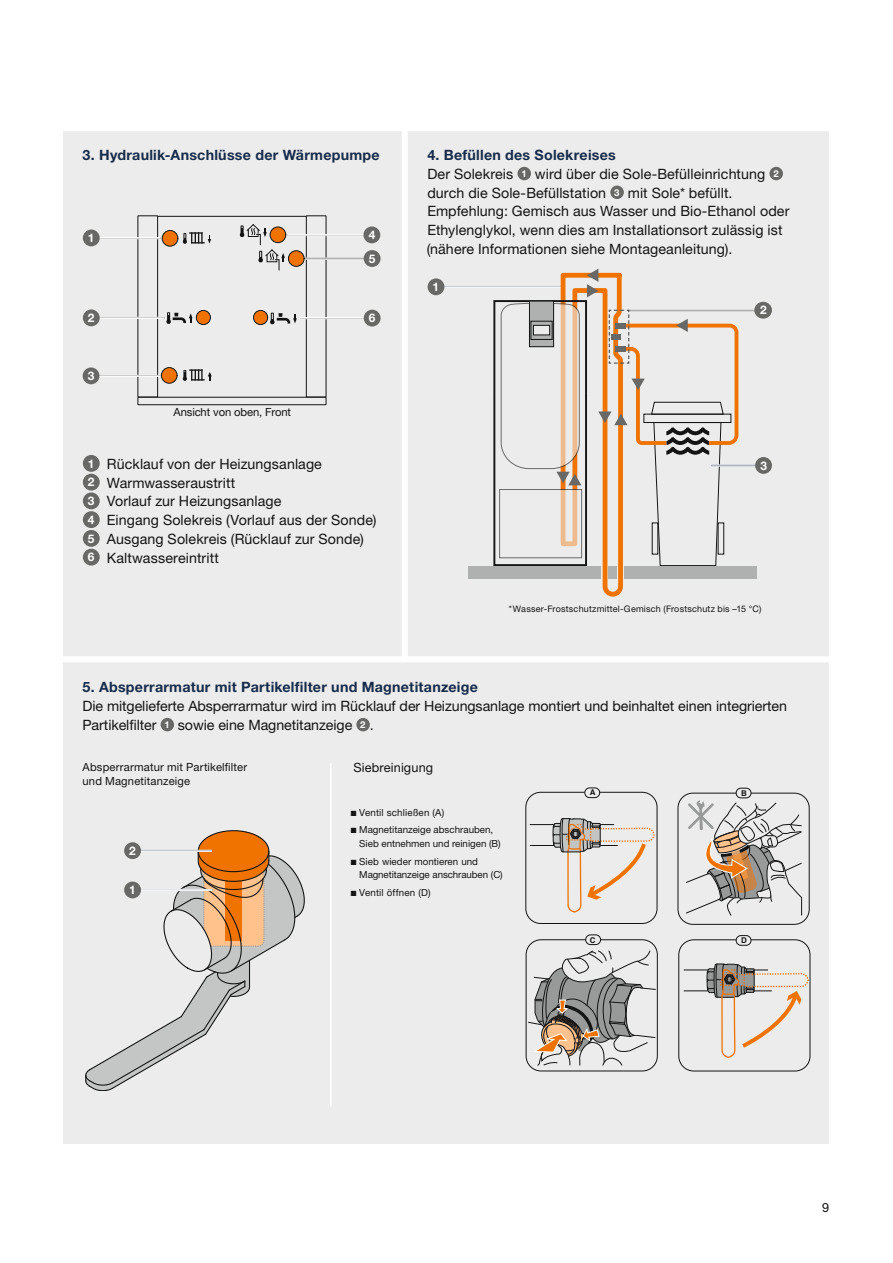
<style>
.page{position:relative;width:893px;height:1263px;background:#fff}
.page>*{position:absolute;margin:0;border:0;box-sizing:border-box;transform-origin:0 0}
.t1{font:14.25px/18.8px "Helvetica Neue LT Pro";letter-spacing:.005em;color:#141415}
.t2{font:700 14.25px "Helvetica Neue LT Pro";letter-spacing:.015em;color:#162b4a}
.t3{font:12.75px "Helvetica Neue LT Pro";letter-spacing:.01em;color:#141415}
.t4{font:700 11.85px "Helvetica Neue LT Pro";color:#fff}
.t5{font:11.25px/13.5px "Helvetica Neue LT Pro";letter-spacing:.015em;color:#141415}
.t6{font:11.25px "Helvetica Neue LT Pro";letter-spacing:-.01em;color:#141415}
.t7{font:9.75px/13.5px "Helvetica Neue LT Pro";color:#141415}
.t8{font:9.75px "Helvetica Neue LT Pro";letter-spacing:.02em;color:#141415}
.t9{font:9px "Helvetica Neue LT Pro";letter-spacing:.025em;color:#141415}
.t10{font:700 7.95px "Helvetica";color:#141415}
.s1{font-weight:700;color:#162b4a}
.s2{font-weight:700;font-size:9.45px;color:#fff}
.s3{font-weight:700;font-size:11.85px;color:#fff}
</style>
<div class="page">
<div style="left:64px;top:131px;width:765px;height:1013px;background:#ececec"></div>
<div style="left:55px;top:656px;width:788px;height:6px;background:#fff"></div>
<hr style="left:330px;top:763px;width:2px;height:343px;background:#fff">
<div style="left:402px;top:127px;width:6px;height:532px;background:#fff"></div>
<svg style="left:527px;top:950px;width:129px;height:116px"></svg>
<svg style="left:686px;top:800px;width:116px;height:116px"></svg>
<div style="left:525px;top:792px;width:132px;height:132px;border:1px solid #141415;border-radius:15px"></div>
<div style="left:677px;top:793px;width:133px;height:132px;border:1px solid #141415;border-radius:15px"></div>
<div style="left:526px;top:939px;width:132px;height:132px;border:1px solid #141415;border-radius:15px"></div>
<div style="left:678px;top:939px;width:132px;height:132px;border:1px solid #141415;border-radius:15px"></div>
<div style="left:585px;top:788px;width:15px;height:10px;background:#ececec;border-radius:5px"></div>
<div style="left:584px;top:788px;width:16px;height:10px;border:1px solid #141415;border-radius:5px"></div>
<div style="left:736px;top:788px;width:15px;height:10px;background:#ececec;border-radius:5px"></div>
<div style="left:736px;top:788px;width:15px;height:10px;border:1px solid #141415;border-radius:5px"></div>
<div style="left:586px;top:935px;width:15px;height:9px;background:#ececec;border-radius:5px"></div>
<div style="left:585px;top:934px;width:16px;height:11px;border:1px solid #141415;border-radius:5px"></div>
<div style="left:736px;top:935px;width:15px;height:10px;background:#ececec;border-radius:5px"></div>
<div style="left:736px;top:935px;width:15px;height:10px;border:1px solid #141415;border-radius:5px"></div>
<svg style="left:684px;top:963px;width:125px;height:96px"></svg>
<svg style="left:530px;top:818px;width:125px;height:95px"></svg>
<svg style="left:86px;top:830px;width:218px;height:261px"></svg>
<hr style="left:140px;top:851px;width:72px;height:1px;background:#fff">
<hr style="left:140px;top:850px;width:72px;height:1px;background:#fff">
<hr style="left:139px;top:890px;width:74px;height:1px;background:#fff">
<hr style="left:139px;top:889px;width:74px;height:1px;background:#fff">
<svg style="left:183px;top:232px;width:28px;height:12px"></svg>
<svg style="left:183px;top:369px;width:29px;height:12px"></svg>
<svg style="left:166px;top:312px;width:27px;height:12px"></svg>
<svg style="left:270px;top:313px;width:27px;height:12px"></svg>
<svg style="left:240px;top:224px;width:45px;height:47px"></svg>
<div style="left:138px;top:397px;width:188px;height:8px;border:1px solid #141415"></div>
<div style="left:138px;top:215px;width:20px;height:182px;border:1px solid #141415"></div>
<div style="left:306px;top:215px;width:20px;height:182px;border:1px solid #141415"></div>
<hr style="left:158px;top:216px;width:148px;height:1px;background:#141415">
<div style="left:288px;top:250px;width:16px;height:17px;background:#f07300;border:1px solid #141415;border-radius:50%"></div>
<div style="left:270px;top:227px;width:16px;height:16px;background:#f07300;border:1px solid #141415;border-radius:50%"></div>
<div style="left:253px;top:310px;width:15px;height:15px;background:#f07300;border:1px solid #141415;border-radius:50%"></div>
<div style="left:196px;top:310px;width:15px;height:15px;background:#f07300;border:1px solid #141415;border-radius:50%"></div>
<div style="left:162px;top:230px;width:16px;height:16px;background:#f07300;border:1px solid #141415;border-radius:50%"></div>
<div style="left:161px;top:367px;width:16px;height:17px;background:#f07300;border:1px solid #141415;border-radius:50%"></div>
<hr style="left:96px;top:238px;width:64px;height:1px;background:#fff">
<hr style="left:96px;top:237px;width:64px;height:1px;background:#fff">
<hr style="left:305px;top:259px;width:62px;height:1px;background:#fff">
<hr style="left:305px;top:258px;width:62px;height:1px;background:#fff">
<hr style="left:99px;top:376px;width:61px;height:1px;background:#fff">
<hr style="left:99px;top:375px;width:61px;height:1px;background:#fff">
<hr style="left:436px;top:287px;width:127px;height:1px;background:#fff">
<hr style="left:436px;top:286px;width:127px;height:1px;background:#fff">
<hr style="left:300px;top:318px;width:65px;height:1px;background:#fff">
<hr style="left:300px;top:317px;width:65px;height:1px;background:#fff">
<hr style="left:98px;top:318px;width:66px;height:1px;background:#fff">
<hr style="left:98px;top:317px;width:66px;height:1px;background:#fff">
<hr style="left:288px;top:235px;width:87px;height:1px;background:#fff">
<hr style="left:288px;top:234px;width:87px;height:1px;background:#fff">
<div style="left:493px;top:392px;width:94px;height:174px;border:2px solid #141415"></div>
<div style="left:493px;top:300px;width:94px;height:94px;border:2px solid #141415"></div>
<div style="left:468px;top:566px;width:133px;height:12px;background:#afb0b0"></div>
<div style="left:624px;top:566px;width:132px;height:12px;background:#afb0b0"></div>
<hr style="left:711px;top:466px;width:47px;height:1px;background:#fff">
<hr style="left:711px;top:465px;width:47px;height:1px;background:#fff">
<hr style="left:629px;top:309px;width:128px;height:2px;background:#141415">
<hr style="left:629px;top:311px;width:128px;height:1px;background:#fff">
<hr style="left:629px;top:309px;width:128px;height:1px;background:#fff">
<svg style="left:501px;top:269px;width:239px;height:328px"></svg>
<div style="left:161px;top:718px;width:13px;height:13px;background:#686867;border-radius:50%"></div>
<div style="left:356px;top:718px;width:14px;height:13px;background:#686867;border-radius:50%"></div>
<div style="left:124px;top:842px;width:17px;height:17px;background:#686867;border-radius:50%"></div>
<div style="left:124px;top:881px;width:17px;height:17px;background:#686867;border-radius:50%"></div>
<div style="left:517px;top:167px;width:14px;height:13px;background:#686867;border-radius:50%"></div>
<div style="left:769px;top:167px;width:14px;height:13px;background:#686867;border-radius:50%"></div>
<div style="left:610px;top:186px;width:14px;height:13px;background:#686867;border-radius:50%"></div>
<div style="left:83px;top:229px;width:17px;height:17px;background:#686867;border-radius:50%"></div>
<div style="left:364px;top:250px;width:17px;height:17px;background:#686867;border-radius:50%"></div>
<div style="left:83px;top:367px;width:16px;height:17px;background:#686867;border-radius:50%"></div>
<div style="left:428px;top:278px;width:16px;height:17px;background:#686867;border-radius:50%"></div>
<div style="left:364px;top:310px;width:17px;height:16px;background:#686867;border-radius:50%"></div>
<div style="left:83px;top:309px;width:17px;height:17px;background:#686867;border-radius:50%"></div>
<div style="left:363px;top:226px;width:17px;height:17px;background:#686867;border-radius:50%"></div>
<div style="left:755px;top:457px;width:17px;height:17px;background:#686867;border-radius:50%"></div>
<div style="left:754px;top:302px;width:18px;height:17px;background:#686867;border-radius:50%"></div>
<div style="left:83px;top:455px;width:17px;height:17px;background:#686867;border-radius:50%"></div>
<div style="left:83px;top:474px;width:17px;height:17px;background:#686867;border-radius:50%"></div>
<div style="left:83px;top:492px;width:17px;height:17px;background:#686867;border-radius:50%"></div>
<div style="left:83px;top:511px;width:17px;height:17px;background:#686867;border-radius:50%"></div>
<div style="left:83px;top:530px;width:17px;height:17px;background:#686867;border-radius:50%"></div>
<div style="left:83px;top:549px;width:17px;height:17px;background:#686867;border-radius:50%"></div>
<p class="t2" style="left:83px;top:146px;width:299px">3. Hydraulik-Anschlüsse der Wärmepumpe</p>
<p class="t1" style="left:427px;top:145px;width:364px"><span class="s1">4. Befüllen des Solekreises<br></span>Der Solekreis <span class="s2">1</span> wird über die Sole-Befülleinrichtung <span class="s2">2 </span>durch die Sole-Befüllstation <span class="s2">3</span> mit Sole* befüllt.<br>Empfehlung: Gemisch aus Wasser und Bio-Ethanol oder Ethylenglykol, wenn dies am Installationsort zulässig ist (nähere Informationen siehe Montageanleitung).</p>
<p class="t4" style="left:369px;top:227px;width:8px">4</p>
<p class="t4" style="left:88px;top:230px;width:8px">1</p>
<p class="t4" style="left:369px;top:251px;width:8px">5</p>
<p class="t4" style="left:88px;top:310px;width:8px">2</p>
<p class="t4" style="left:369px;top:311px;width:8px">6</p>
<p class="t4" style="left:88px;top:368px;width:8px">3</p>
<p class="t6" style="left:173px;top:405px;width:119px">Ansicht von oben, Front</p>
<p class="t1" style="left:88px;top:454px;width:290px"><span class="s3">1</span> Rücklauf von der Heizungsanlage<br><span class="s3">2</span> Warmwasseraustritt<br><span class="s3">3</span> Vorlauf zur Heizungsanlage<br><span class="s3">4</span> Eingang Solekreis (Vorlauf aus der Sonde)<br><span class="s3">5</span> Ausgang Solekreis (Rücklauf zur Sonde)<br><span class="s3">6</span> Kaltwassereintritt</p>
<p class="t4" style="left:432px;top:279px;width:8px">1</p>
<p class="t4" style="left:760px;top:303px;width:8px">2</p>
<p class="t4" style="left:760px;top:458px;width:8px">3</p>
<p class="t9" style="left:509px;top:603px;width:254px">*Wasser-Frostschutzmittel-Gemisch (Frostschutz bis –15 °C)</p>
<p class="t2" style="left:82px;top:678px;width:397px">5. Absperrarmatur mit Partikelfilter und Magnetitanzeige</p>
<p class="t1" style="left:82px;top:696px;width:706px">Die mitgelieferte Absperrarmatur wird im Rücklauf der Heizungsanlage montiert und beinhaltet einen integrierten<br>Partikelfilter <span class="s2">1</span> sowie eine Magnetitanzeige <span class="s2">2</span> .</p>
<p class="t3" style="left:353px;top:760px;width:81px">Siebreinigung</p>
<p class="t7" style="left:351px;top:805px;width:95px">■ Ventil schließen (A)</p>
<p class="t7" style="left:359px;top:823px;width:143px;text-indent:-8px">■ Magnetitanzeige abschrauben,<br>Sieb entnehmen und reinigen (B)</p>
<p class="t7" style="left:359px;top:854px;width:145px;text-indent:-8px">■ Sieb wieder montieren und<br>Magnetitanzeige anschrauben (C)</p>
<p class="t8" style="left:351px;top:886px;width:81px">■ Ventil öffnen (D)</p>
<p class="t5" style="left:82px;top:760px;width:166px">Absperrarmatur mit Partikelfilter und Magnetitanzeige</p>
<p class="t10" style="left:590px;top:786px;width:7px">A</p>
<p class="t10" style="left:741px;top:786px;width:7px">B</p>
<p class="t4" style="left:129px;top:843px;width:8px">2</p>
<p class="t4" style="left:129px;top:882px;width:8px">1</p>
<p class="t10" style="left:590px;top:933px;width:7px">C</p>
<p class="t10" style="left:741px;top:934px;width:7px">D</p>
<p class="t3" style="left:822px;top:1199px;width:9px">9</p>
</div>
